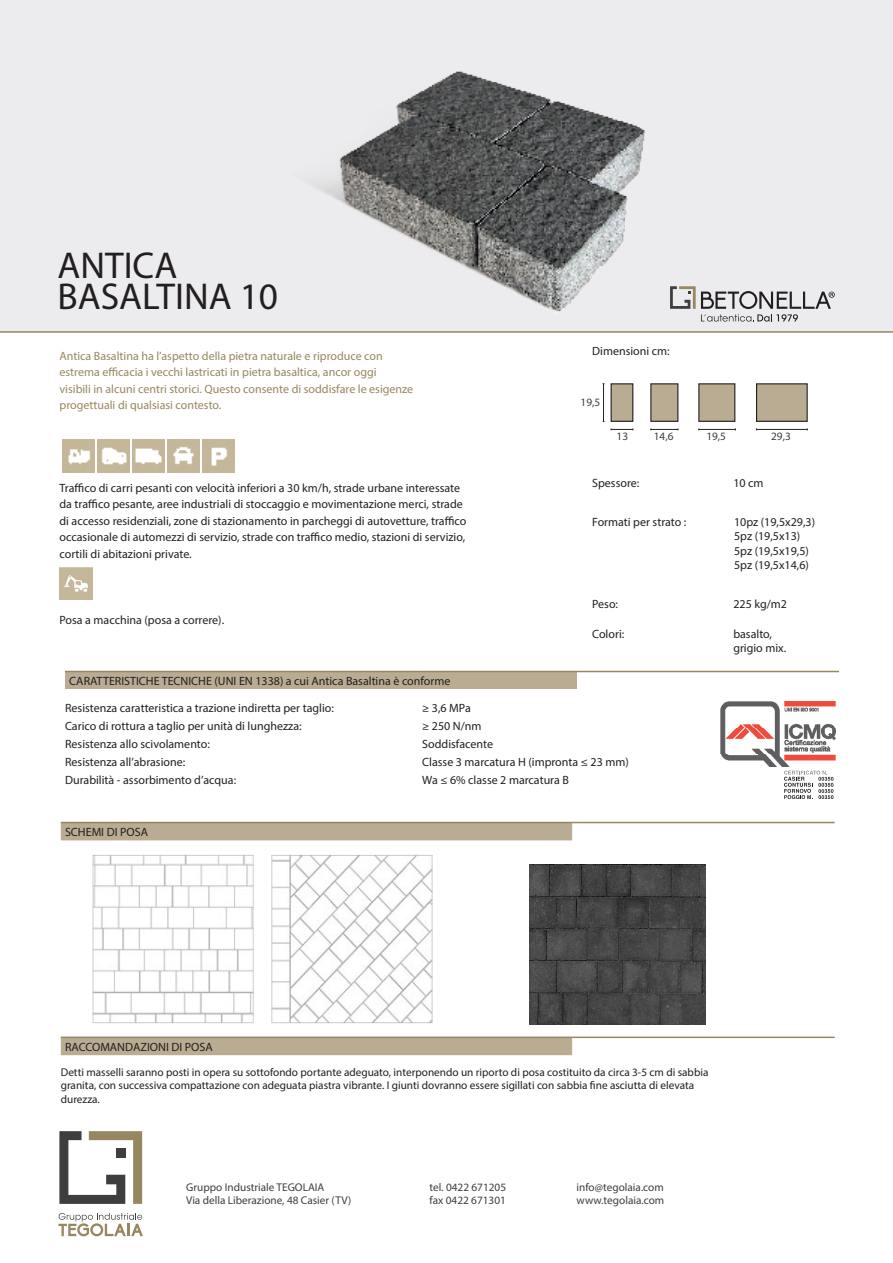
<style>
.page{position:relative;width:893px;height:1263px;background:#fff}
.page>*{position:absolute;margin:0;border:0;box-sizing:border-box;transform-origin:0 0}
.t1{font:37.5px "Myriad Pro";color:#231f20}
.t2{font:12px/16.5px "Myriad Pro";color:#231f20}
.t3{font:12px/16.5px "Myriad Pro";color:#978760}
.t4{font:11.25px/13.5px "Myriad Pro";color:#231f20}
.t5{font:11.25px "Myriad Pro";color:#3e3e3f}
</style>
<div class="page">
<div style="left:0;top:0;width:893px;height:332px;background:#ececee"></div>
<hr style="left:0;top:331px;width:893px;height:2px;background:#978760">
<svg style="left:748px;top:291px;width:87px;height:31px"></svg>
<svg style="left:58px;top:1213px;width:85px;height:23px"></svg>
<svg style="left:59px;top:1131px;width:83px;height:73px"></svg>
<svg style="left:784px;top:770px;width:49px;height:29px"></svg>
<img style="left:312px;top:71px;width:436px;height:251px">
<div style="left:65px;top:671px;width:511px;height:18px;background:#b9ac92"></div>
<hr style="left:65px;top:671px;width:357px;height:1px;background:#978760">
<hr style="left:422px;top:671px;width:154px;height:1px;background:#978760">
<hr style="left:576px;top:671px;width:263px;height:1px;background:#978760">
<img style="left:721px;top:702px;width:114px;height:64px">
<img style="left:62px;top:440px;width:33px;height:32px">
<img style="left:97px;top:440px;width:33px;height:32px">
<img style="left:132px;top:440px;width:33px;height:32px">
<img style="left:167px;top:440px;width:33px;height:32px">
<img style="left:202px;top:440px;width:33px;height:32px">
<img style="left:60px;top:567px;width:32px;height:33px">
<div style="left:611px;top:384px;width:22px;height:37px;background:#b9ac92"></div>
<div style="left:611px;top:383px;width:22px;height:39px;border:1px solid #231f20"></div>
<svg style="left:611px;top:428px;width:23px;height:2px"></svg>
<hr style="left:603px;top:384px;width:1px;height:37px;background:#231f20">
<div style="left:651px;top:384px;width:27px;height:37px;background:#b9ac92"></div>
<div style="left:650px;top:383px;width:28px;height:39px;border:1px solid #231f20"></div>
<svg style="left:650px;top:428px;width:29px;height:2px"></svg>
<div style="left:699px;top:384px;width:36px;height:37px;background:#b9ac92"></div>
<div style="left:698px;top:383px;width:37px;height:39px;border:1px solid #231f20"></div>
<hr style="left:699px;top:429px;width:36px;height:1px;background:#231f20">
<div style="left:757px;top:384px;width:50px;height:37px;background:#b9ac92"></div>
<div style="left:756px;top:383px;width:52px;height:39px;border:1px solid #231f20"></div>
<hr style="left:756px;top:429px;width:51px;height:1px;background:#231f20">
<svg style="left:61px;top:823px;width:511px;height:232px"></svg>
<hr style="left:61px;top:822px;width:357px;height:1px;background:#978760">
<hr style="left:418px;top:822px;width:154px;height:1px;background:#978760">
<hr style="left:572px;top:822px;width:263px;height:1px;background:#978760">
<hr style="left:61px;top:1036px;width:357px;height:2px;background:#978760">
<hr style="left:418px;top:1036px;width:154px;height:2px;background:#978760">
<hr style="left:572px;top:1036px;width:263px;height:2px;background:#978760">
<img style="left:87px;top:850px;width:352px;height:181px">
<img style="left:529px;top:864px;width:176px;height:160px">
<p class="t1" style="left:57px;top:242px;width:122px">ANTICA</p>
<p class="t1" style="left:57px;top:274px;width:222px">BASALTINA 10</p>
<p class="t3" style="left:60px;top:347px;width:355px">Antica Basaltina ha l’aspetto della pietra naturale e riproduce con estrema efficacia i vecchi lastricati in pietra basaltica, ancor oggi<br>visibili in alcuni centri storici. Questo consente di soddisfare le esigenze progettuali di qualsiasi contesto.</p>
<p class="t2" style="left:60px;top:479px;width:408px">Traffico di carri pesanti con velocità inferiori a 30 km/h, strade urbane interessate da traffico pesante, aree industriali di stoccaggio e movimentazione merci, strade di accesso residenziali, zone di stazionamento in parcheggi di autovetture, traffico occasionale di automezzi di servizio, strade con traffico medio, stazioni di servizio, cortili di abitazioni private.</p>
<p class="t2" style="left:60px;top:611px;width:166px">Posa a macchina (posa a correre).</p>
<p class="t2" style="left:592px;top:343px;width:79px">Dimensioni cm:</p>
<p class="t5" style="left:581px;top:396px;width:21px">19,5</p>
<p class="t5" style="left:617px;top:429px;width:13px">13</p>
<p class="t5" style="left:654px;top:429px;width:21px">14,6</p>
<p class="t5" style="left:706px;top:429px;width:21px">19,5</p>
<p class="t5" style="left:771px;top:430px;width:21px">29,3</p>
<p class="t2" style="left:592px;top:474px;width:49px">Spessore:</p>
<p class="t2" style="left:733px;top:474px;width:32px">10 cm</p>
<p class="t2" style="left:592px;top:513px;width:96px">Formati per strato :</p>
<p class="t2" style="left:734px;top:514px;width:83px;line-height:14.4px">10pz (19,5x29,3)<br>5pz (19,5x13)</p>
<p class="t2" style="left:734px;top:542px;width:76px">5pz (19,5x19,5)</p>
<p class="t2" style="left:734px;top:556px;width:76px">5pz (19,5x14,6)</p>
<p class="t2" style="left:592px;top:595px;width:27px">Peso:</p>
<p class="t2" style="left:733px;top:595px;width:55px">225 kg/m2</p>
<p class="t2" style="left:592px;top:625px;width:34px">Colori:</p>
<p class="t2" style="left:733px;top:625px;width:40px">basalto,</p>
<p class="t2" style="left:733px;top:640px;width:54px">grigio mix.</p>
<p class="t2" style="left:69px;top:673px;width:383px">CARATTERISTICHE TECNICHE (UNI EN 1338) a cui Antica Basaltina è conforme</p>
<p class="t2" style="left:65px;top:700px;width:270px">Resistenza caratteristica a trazione indiretta per taglio:</p>
<p class="t2" style="left:422px;top:700px;width:50px">≥ 3,6 MPa</p>
<p class="t2" style="left:65px;top:718px;width:238px">Carico di rottura a taglio per unità di lunghezza:</p>
<p class="t2" style="left:422px;top:718px;width:61px">≥ 250 N/nm</p>
<p class="t2" style="left:65px;top:735px;width:146px">Resistenza allo scivolamento:</p>
<p class="t2" style="left:422px;top:735px;width:72px">Soddisfacente</p>
<p class="t2" style="left:65px;top:753px;width:122px">Resistenza all’abrasione:</p>
<p class="t2" style="left:422px;top:753px;width:208px">Classe 3 marcatura H (impronta ≤ 23 mm)</p>
<p class="t2" style="left:65px;top:771px;width:173px">Durabilità - assorbimento d’acqua:</p>
<p class="t2" style="left:422px;top:771px;width:148px">Wa ≤ 6% classe 2 marcatura B</p>
<p class="t2" style="left:65px;top:824px;width:84px">SCHEMI DI POSA</p>
<p class="t2" style="left:65px;top:1038px;width:149px">RACCOMANDAZIONI DI POSA</p>
<p class="t4" style="left:61px;top:1065px;width:649px">Detti masselli saranno posti in opera su sottofondo portante adeguato, interponendo un riporto di posa costituito da circa 3-5 cm di sabbia granita, con successiva compattazione con adeguata piastra vibrante. I giunti dovranno essere sigillati con sabbia fine asciutta di elevata durezza.</p>
<p class="t5" style="left:186px;top:1180px;width:140px">Gruppo Industriale TEGOLAIA</p>
<p class="t5" style="left:186px;top:1193px;width:167px">Via della Liberazione, 48 Casier (TV)</p>
<p class="t5" style="left:429px;top:1180px;width:78px">tel. 0422 671205</p>
<p class="t5" style="left:429px;top:1193px;width:78px">fax 0422 671301</p>
<p class="t5" style="left:577px;top:1180px;width:89px">info@tegolaia.com</p>
<p class="t5" style="left:577px;top:1193px;width:89px">www.tegolaia.com</p>
</div>
